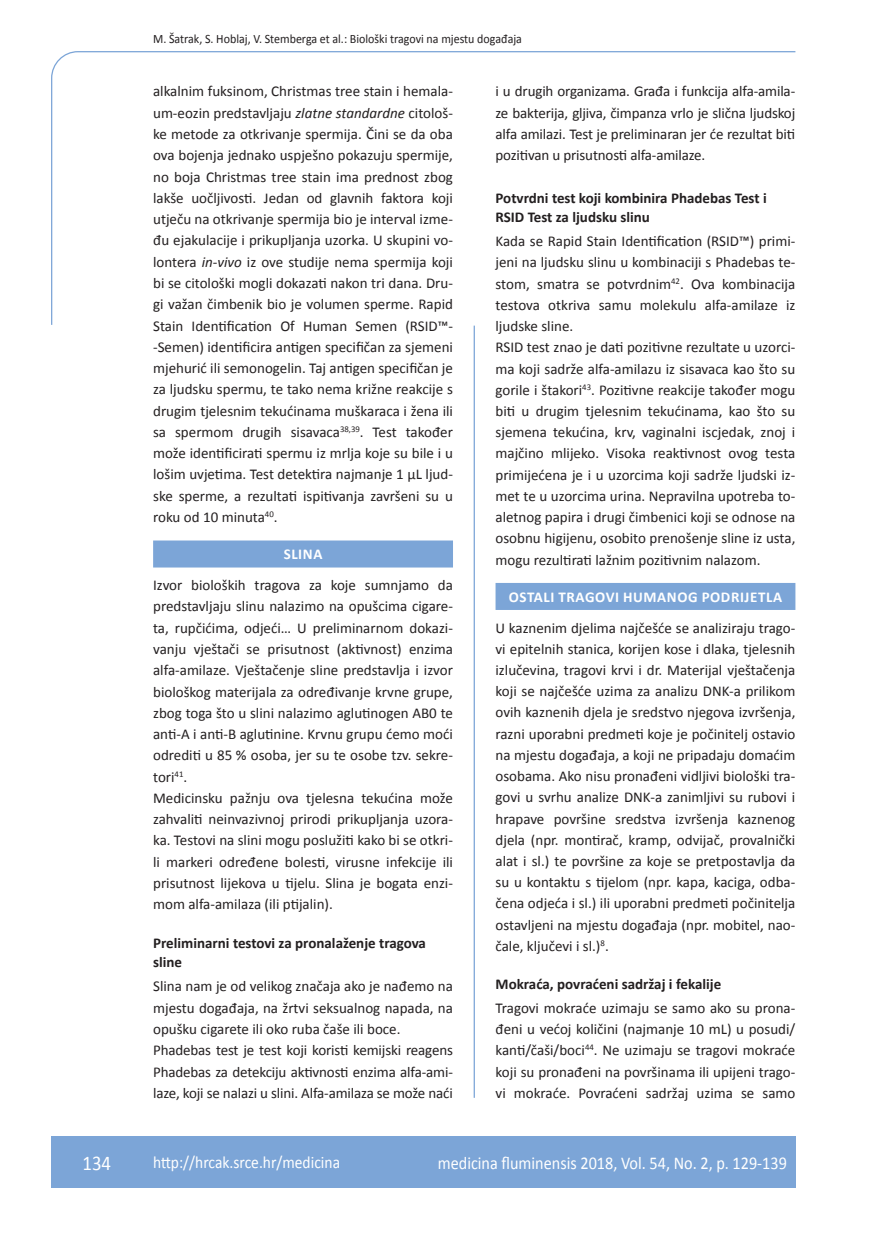
<style>
.page{position:relative;width:872px;height:1234px;background:#fff}
.page>*{position:absolute;margin:0;border:0;box-sizing:border-box;transform-origin:0 0}
.t1{font:21px "Calibri";color:#fff;scale:.9 1}
.t2{font:18px "Calibri";color:#fff;scale:.9 1}
.t3{font:17.25px "Calibri";color:#fff;scale:.9 1}
.t4{font:15px/21.3px "Calibri";color:#231f20;text-align:justify}
.t5{font:700 15px/19.8px "Calibri";color:#231f20}
.t6{font:700 15px "Calibri";letter-spacing:.04em;color:#fff}
.t7{font:12.75px "Calibri";color:#231f20;scale:.94 1}
.s1{font-style:italic}
</style>
<div class="page">
<svg style="left:51px;top:51px;width:745px;height:274px"></svg>
<hr style="left:473px;top:325px;width:2px;height:772px;background:#7ca5d7">
<div style="left:51px;top:1135px;width:744px;height:51px;background:#7ca5d7"></div>
<div style="left:153px;top:540px;width:300px;height:27px;background:#7ca5d7"></div>
<div style="left:495px;top:583px;width:300px;height:27px;background:#7ca5d7"></div>
<p class="t7" style="left:153px;top:30px;width:394px">M. Šatrak, S. Hoblaj, V. Stemberga et al.: Biološki tragovi na mjestu događaja</p>
<p class="t4" style="left:153px;top:80px;width:301px">alkalnim fuksinom, Christmas tree stain i hemala&shy;um-eozin predstavljaju <span class="s1">zlatne standardne</span> citološ&shy;ke metode za otkrivanje spermija. Čini se da oba ova bojenja jednako uspješno pokazuju spermije, no boja Christmas tree stain ima prednost zbog lakše uočljivosti. Jedan od glavnih faktora koji utječu na otkrivanje spermija bio je interval izme&shy;đu ejakulacije i prikupljanja uzorka. U skupini vo&shy;lontera <span class="s1">in-vivo</span> iz ove studije nema spermija koji bi se citološki mogli dokazati nakon tri dana. Dru&shy;gi važan čimbenik bio je volumen sperme. Rapid Stain Identification Of Human Semen (RSID™- -Semen) identificira antigen specifičan za sjemeni mjehurić ili semonogelin. Taj antigen specifičan je za ljudsku spermu, te tako nema križne reakcije s drugim tjelesnim tekućinama muškaraca i žena ili sa spermom drugih sisavaca<sup>38,39</sup>. Test također može identificirati spermu iz mrlja koje su bile i u lošim uvjetima. Test detektira najmanje 1 μL ljud&shy;ske sperme, a rezultati ispitivanja završeni su u roku od 10 minuta<sup>40</sup>.</p>
<p class="t6" style="left:284px;top:545px;width:40px">SLINA</p>
<p class="t4" style="left:153px;top:573px;width:301px;text-align:left">Izvor bioloških tragova za koje sumnjamo da predstavljaju slinu nalazimo na opušcima cigare&shy;ta, rupčićima, odjeći… U preliminarnom dokazi&shy;vanju vještači se prisutnost (aktivnost) enzima alfa-amilaze. Vještačenje sline predstavlja i izvor biološkog materijala za određivanje krvne grupe, zbog toga što u slini nalazimo aglutinogen AB0 te anti-A i anti-B aglutinine. Krvnu grupu ćemo moći odrediti u 85 % osoba, jer su te osobe tzv. sekre&shy;tori<sup>41</sup>.<br>Medicinsku pažnju ova tjelesna tekućina može zahvaliti neinvazivnoj prirodi prikupljanja uzora&shy;ka. Testovi na slini mogu poslužiti kako bi se otkri&shy;li markeri određene bolesti, virusne infekcije ili prisutnost lijekova u tijelu. Slina je bogata enzi&shy;mom alfa-amilaza (ili ptijalin).</p>
<p class="t5" style="left:153px;top:931px;width:274px">Preliminarni testovi za pronalaženje tragova sline</p>
<p class="t4" style="left:153px;top:974px;width:301px;text-align:left">Slina nam je od velikog značaja ako je nađemo na mjestu događaja, na žrtvi seksualnog napada, na opušku cigarete ili oko ruba čaše ili boce.<br>Phadebas test je test koji koristi kemijski reagens Phadebas za detekciju aktivnosti enzima alfa-ami&shy;laze, koji se nalazi u slini. Alfa-amilaza se može naći</p>
<p class="t4" style="left:495px;top:80px;width:301px">i u drugih organizama. Građa i funkcija alfa-amila&shy;ze bakterija, gljiva, čimpanza vrlo je slična ljudskoj alfa amilazi. Test je preliminaran jer će rezultat biti pozitivan u prisutnosti alfa-amilaze.</p>
<p class="t5" style="left:495px;top:187px;width:273px">Potvrdni test koji kombinira Phadebas Test i<br>RSID Test za ljudsku slinu</p>
<p class="t4" style="left:495px;top:230px;width:301px;text-align:left">Kada se Rapid Stain Identification (RSID™) primi&shy;jeni na ljudsku slinu u kombinaciji s Phadebas te&shy;stom, smatra se potvrdnim<sup>42</sup>. Ova kombinacija testova otkriva samu molekulu alfa-amilaze iz ljudske sline.<br>RSID test znao je dati pozitivne rezultate u uzorci&shy;ma koji sadrže alfa-amilazu iz sisavaca kao što su gorile i štakori<sup>43</sup>. Pozitivne reakcije također mogu biti u drugim tjelesnim tekućinama, kao što su sjemena tekućina, krv, vaginalni iscjedak, znoj i majčino mlijeko. Visoka reaktivnost ovog testa primijećena je i u uzorcima koji sadrže ljudski iz&shy;met te u uzorcima urina. Nepravilna upotreba to&shy;aletnog papira i drugi čimbenici koji se odnose na osobnu higijenu, osobito prenošenje sline iz usta, mogu rezultirati lažnim pozitivnim nalazom.</p>
<p class="t6" style="left:509px;top:587px;width:275px">OSTALI TRAGOVI HUMANOG PODRIJETLA</p>
<p class="t4" style="left:495px;top:616px;width:301px">U kaznenim djelima najčešće se analiziraju trago&shy;vi epitelnih stanica, korijen kose i dlaka, tjelesnih izlučevina, tragovi krvi i dr. Materijal vještačenja koji se najčešće uzima za analizu DNK-a prilikom ovih kaznenih djela je sredstvo njegova izvršenja, razni uporabni predmeti koje je počinitelj ostavio na mjestu događaja, a koji ne pripadaju domaćim osobama. Ako nisu pronađeni vidljivi biološki tra&shy;govi u svrhu analize DNK-a zanimljivi su rubovi i hrapave površine sredstva izvršenja kaznenog djela (npr. montirač, kramp, odvijač, provalnički alat i sl.) te površine za koje se pretpostavlja da su u kontaktu s tijelom (npr. kapa, kaciga, odba&shy;čena odjeća i sl.) ili uporabni predmeti počinitelja ostavljeni na mjestu događaja (npr. mobitel, nao&shy;čale, ključevi i sl.)<sup>8</sup>.</p>
<p class="t5" style="left:495px;top:973px;width:227px">Mokraća, povraćeni sadržaj i fekalije</p>
<p class="t4" style="left:495px;top:996px;width:301px">Tragovi mokraće uzimaju se samo ako su prona&shy;đeni u većoj količini (najmanje 10 mL) u posudi/ kanti/čaši/boci<sup>44</sup>. Ne uzimaju se tragovi mokraće koji su pronađeni na površinama ili upijeni trago&shy;vi mokraće. Povraćeni sadržaj uzima se samo</p>
<h1 class="t1" style="left:82px;top:1149px;width:33px">134</h1>
<p class="t3" style="left:153px;top:1150px;width:209px">http://hrcak.srce.hr/medicina</p>
<p class="t2" style="left:438px;top:1151px;width:389px">medicina fluminensis 2018, Vol. 54, No. 2, p. 129-139</p>
</div>
